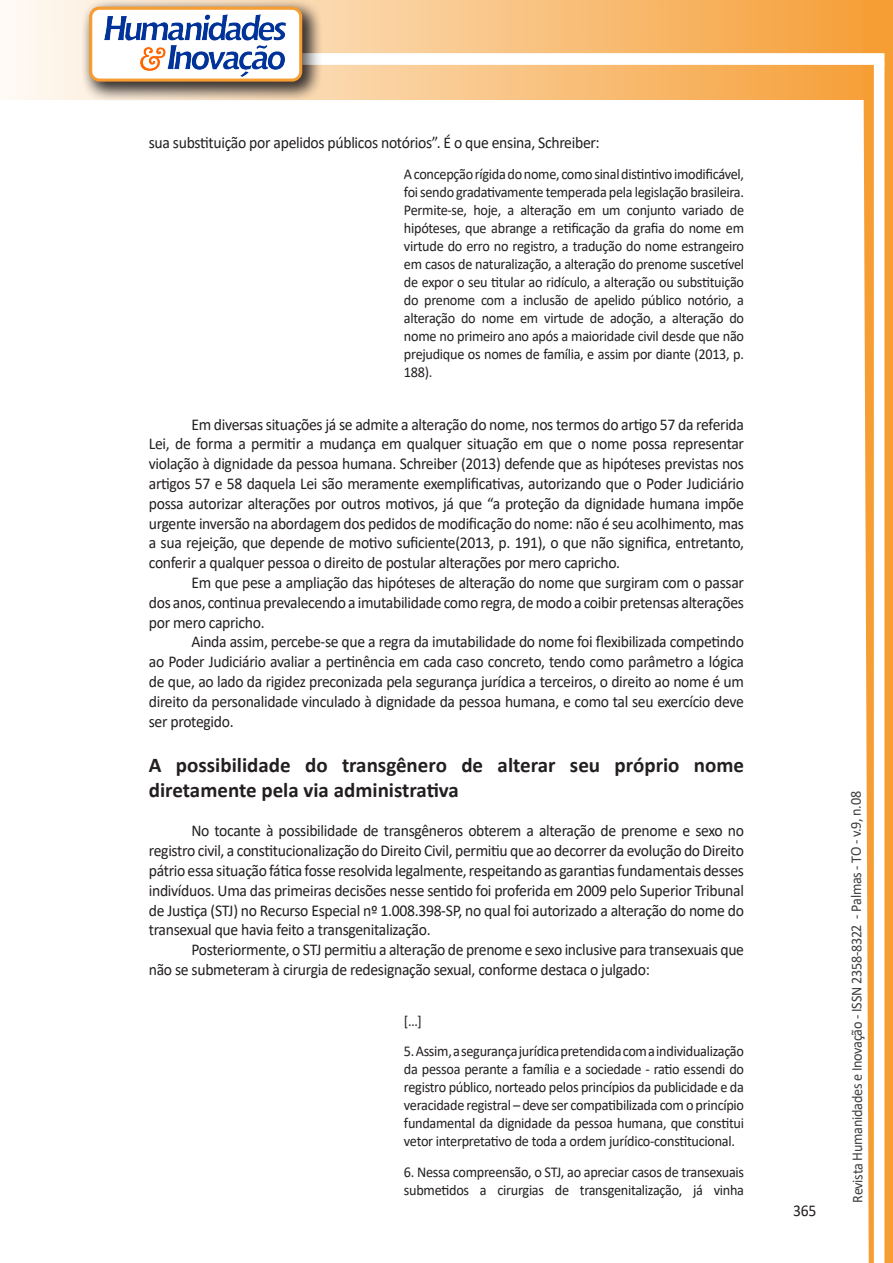
<style>
.page{position:relative;width:893px;height:1263px;background:#fff}
.page>*{position:absolute;margin:0;border:0;box-sizing:border-box;transform-origin:0 0}
.Titulo_2{font:700 21px/25.2px "Calibri";color:#231f20}
.texto{font:16.5px/19.8px "Calibri";letter-spacing:-.02em;color:#231f20;text-align:justify;scale:.95 1}
.citacao{font:15px/18px "Calibri";letter-spacing:-.02em;color:#231f20;text-align:justify;scale:.95 1}
.t1{font:15px "Calibri";letter-spacing:-.025em;color:#3e3e3f;scale:.95 1}
</style>
<div class="page">
<svg style="left:5px;top:0;width:858px;height:100px;background:#f9c484"></svg>
<div style="left:302px;top:53px;width:582px;height:12px;background:#fff;border:2px solid #fff"></div>
<svg style="left:863px;top:0;width:30px;height:1263px"></svg>
<div style="left:81px;top:0;width:241px;height:102px;background:#231f20;opacity:.75"></div>
<div style="left:91px;top:8px;width:210px;height:72px;background:#fff;border-radius:9px"></div>
<img style="left:104px;top:14px;width:181px;height:62px">
<div style="left:89px;top:7px;width:213px;height:75px;border:3px solid #f69e34;border-radius:9px"></div>
<p class="texto" style="left:149px;top:133px;width:476px">sua substituição por apelidos públicos notórios”. É o que ensina, Schreiber:</p>
<p class="citacao" style="left:404px;top:165px;width:360px">A concepção rígida do nome, como sinal distintivo imodificável, foi sendo gradativamente temperada pela legislação brasileira.<br>Permite-se, hoje, a alteração em um conjunto variado de hipóteses, que abrange a retificação da grafia do nome em virtude do erro no registro, a tradução do nome estrangeiro em casos de naturalização, a alteração do prenome suscetível de expor o seu titular ao ridículo, a alteração ou substituição do prenome com a inclusão de apelido público notório, a alteração do nome em virtude de adoção, a alteração do nome no primeiro ano após a maioridade civil desde que não prejudique os nomes de família, e assim por diante (2013, p.<br>188).</p>
<p class="texto" style="left:149px;top:414px;width:628px;text-indent:43px">Em diversas situações já se admite a alteração do nome, nos termos do artigo 57 da referida Lei, de forma a permitir a mudança em qualquer situação em que o nome possa representar violação à dignidade da pessoa humana. Schreiber (2013) defende que as hipóteses previstas nos artigos 57 e 58 daquela Lei são meramente exemplificativas, autorizando que o Poder Judiciário possa autorizar alterações por outros motivos, já que “a proteção da dignidade humana impõe urgente inversão na abordagem dos pedidos de modificação do nome: não é seu acolhimento, mas a sua rejeição, que depende de motivo suficiente(2013, p. 191), o que não significa, entretanto, conferir a qualquer pessoa o direito de postular alterações por mero capricho.</p>
<p class="texto" style="left:149px;top:572px;width:628px;text-indent:43px">Em que pese a ampliação das hipóteses de alteração do nome que surgiram com o passar dos anos, continua prevalecendo a imutabilidade como regra, de modo a coibir pretensas alterações por mero capricho.</p>
<p class="texto" style="left:149px;top:632px;width:628px;text-indent:43px">Ainda assim, percebe-se que a regra da imutabilidade do nome foi flexibilizada competindo ao Poder Judiciário avaliar a pertinência em cada caso concreto, tendo como parâmetro a lógica de que, ao lado da rigidez preconizada pela segurança jurídica a terceiros, o direito ao nome é um direito da personalidade vinculado à dignidade da pessoa humana, e como tal seu exercício deve ser protegido.</p>
<p class="Titulo_2" style="left:149px;top:752px;width:597px">A possibilidade do transgênero de alterar seu próprio nome diretamente pela via administrativa</p>
<p class="texto" style="left:149px;top:821px;width:628px;text-indent:43px">No tocante à possibilidade de transgêneros obterem a alteração de prenome e sexo no registro civil, a constitucionalização do Direito Civil, permitiu que ao decorrer da evolução do Direito pátrio essa situação fática fosse resolvida legalmente, respeitando as garantias fundamentais desses indivíduos. Uma das primeiras decisões nesse sentido foi proferida em 2009 pelo Superior Tribunal de Justiça (STJ) no Recurso Especial nº 1.008.398-SP, no qual foi autorizado a alteração do nome do transexual que havia feito a transgenitalização.</p>
<p class="texto" style="left:149px;top:939px;width:628px;text-indent:43px">Posteriormente, o STJ permitiu a alteração de prenome e sexo inclusive para transexuais que não se submeteram à cirurgia de redesignação sexual, conforme destaca o julgado:</p>
<p class="citacao" style="left:404px;top:1011px;width:20px">[…]</p>
<p class="citacao" style="left:404px;top:1042px;width:359px">5. Assim, a segurança jurídica pretendida com a individualização da pessoa perante a família e a sociedade - ratio essendi do registro público, norteado pelos princípios da publicidade e da veracidade registral – deve ser compatibilizada com o princípio fundamental da dignidade da pessoa humana, que constitui vetor interpretativo de toda a ordem jurídico-constitucional.</p>
<p class="citacao" style="left:404px;top:1163px;width:360px">6. Nessa compreensão, o STJ, ao apreciar casos de transexuais submetidos a cirurgias de transgenitalização, já vinha</p>
<p class="texto" style="left:793px;top:1200px;width:26px">365</p>
<p class="t1" style="left:846px;top:1203px;width:435px;rotate:-90deg">Revista Humanidades e Inovação - ISSN 2358-8322 - Palmas - TO - v.9, n.08</p>
</div>
